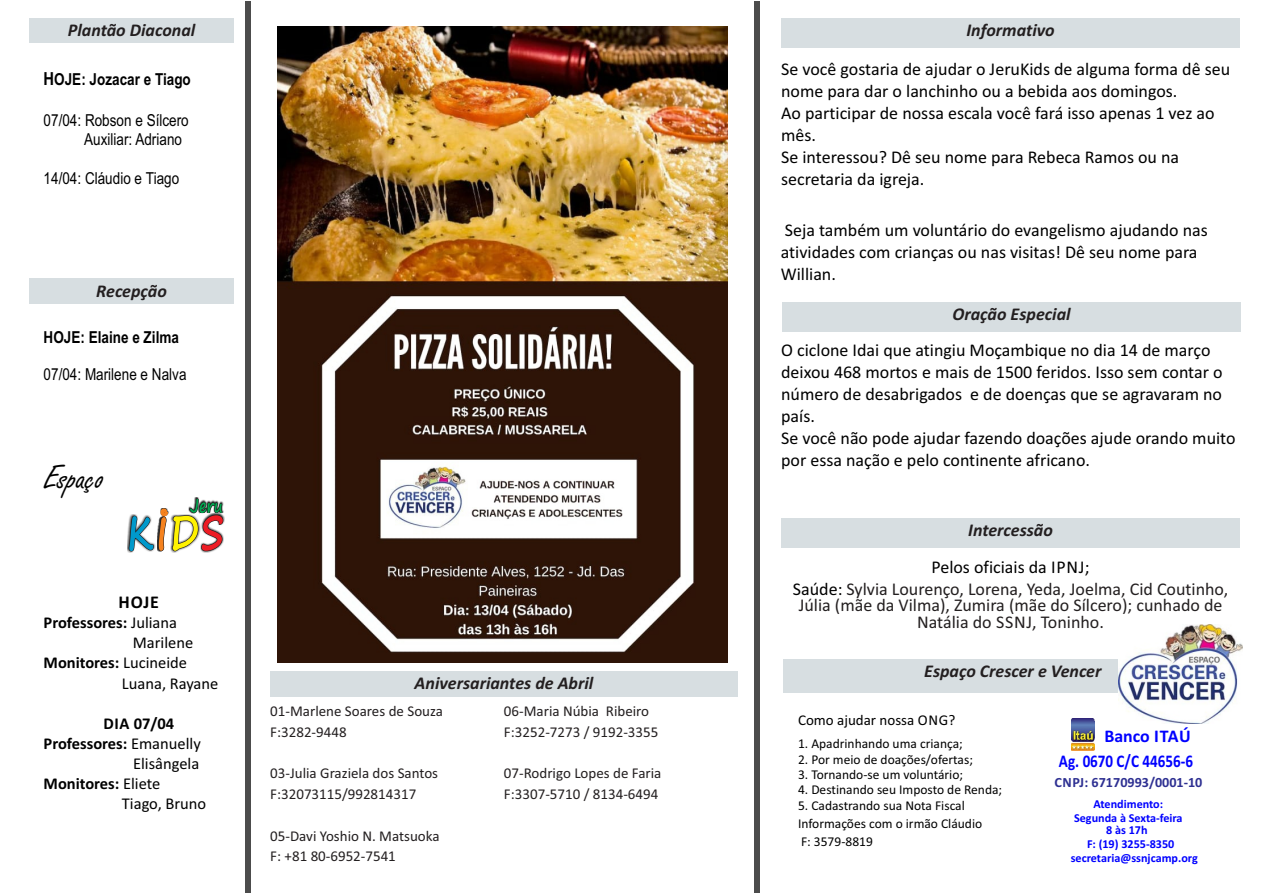
<style>
.page{position:relative;width:1263px;height:893px;background:#fff}
.page>*{position:absolute;margin:0;border:0;box-sizing:border-box;transform-origin:0 0}
.t1{font:36px "Freestyle Script";color:#000}
.t2{font:18px/21.9px "Calibri";color:#000}
.t3{font:18px/21.9px "Calibri";color:#231f20;text-align:center}
.t4{font:italic 700 18px "Calibri";color:#231f20}
.t5{font:700 18px "Calibri";color:#000}
.t6{font:700 17.85px/24.5px "Calibri";color:#00f;text-align:right}
.t7{font:700 16.5px "Calibri";color:#000}
.t8{font:16.5px/18.8px "Arial Narrow";color:#000}
.t9{font:16.5px "Calibri";color:#000}
.t10{font:700 16.5px "Arial Narrow";color:#000}
.t11{font:15px/20.7px "Calibri";color:#231f20}
.t12{font:15px "Calibri";color:#000}
.t13{font:700 14.1px "Calibri";color:#2e3092}
.t14{font:13.5px/18.5px "Calibri";color:#000}
.t15{font:700 12.15px/13.5px "Calibri";color:#00f;text-align:center}
.s1{font-size:18px}
.s2{font-weight:400}
.s3{color:#000}
</style>
<div class="page">
<div style="left:755px;top:2px;width:5px;height:891px;background:#4c4c4c"></div>
<div style="left:245px;top:2px;width:5px;height:891px;background:#4c4c4c"></div>
<div style="left:783px;top:659px;width:459px;height:33px;background:#d7dee1"></div>
<div style="left:29px;top:279px;width:205px;height:25px;background:#d7dee1"></div>
<img style="left:1071px;top:719px;width:24px;height:31px">
<div style="left:781px;top:518px;width:459px;height:30px;background:#d7dee1"></div>
<img style="left:1118px;top:625px;width:124px;height:98px">
<div style="left:29px;top:18px;width:205px;height:25px;background:#d7dee1"></div>
<img style="left:172px;top:552px;width:38px;height:1px">
<svg style="left:128px;top:497px;width:96px;height:55px"></svg>
<img style="left:278px;top:27px;width:449px;height:636px">
<div style="left:270px;top:671px;width:468px;height:26px;background:#d7dee1"></div>
<div style="left:781px;top:18px;width:459px;height:30px;background:#d7dee1"></div>
<div style="left:782px;top:302px;width:459px;height:29px;background:#d7dee1"></div>
<p class="t4" style="left:68px;top:22px;width:129px">Plantão Diaconal</p>
<p class="t10" style="left:44px;top:73px;width:149px"><span class="s1">H</span>OJE: Jozacar e Tiago</p>
<p class="t8" style="left:84px;top:113px;width:106px;text-indent:-41px">07/04: Robson e Sílcero<br>Auxiliar: Adriano</p>
<p class="t8" style="left:44px;top:170px;width:137px">14/04: Cláudio e Tiago</p>
<p class="t4" style="left:96px;top:283px;width:72px">Recepção</p>
<p class="t10" style="left:44px;top:331px;width:137px">HOJE: Elaine e Zilma</p>
<p class="t8" style="left:44px;top:367px;width:144px">07/04: Marilene e Nalva</p>
<h1 class="t1" style="left:44px;top:464px;width:62px">Espaço</h1>
<p class="t5" style="left:119px;top:594px;width:42px">HOJE</p>
<p class="t7" style="left:44px;top:616px;width:135px">Professores: <span class="s2">Juliana</span></p>
<p class="t9" style="left:133px;top:636px;width:62px">Marilene</p>
<p class="t7" style="left:44px;top:656px;width:145px">Monitores: <span class="s2">Lucineide</span></p>
<p class="t9" style="left:122px;top:676px;width:98px">Luana, Rayane</p>
<p class="t7" style="left:104px;top:716px;width:72px">DIA 07/04</p>
<p class="t7" style="left:44px;top:737px;width:159px">Professores: <span class="s2">Emanuelly</span></p>
<p class="t9" style="left:133px;top:757px;width:68px">Elisângela</p>
<p class="t7" style="left:44px;top:777px;width:118px">Monitores: <span class="s2">Eliete</span></p>
<p class="t9" style="left:122px;top:797px;width:86px">Tiago, Bruno</p>
<p class="t4" style="left:415px;top:676px;width:180px">Aniversariantes de Abril</p>
<p class="t11" style="left:270px;top:702px;width:174px">01-Marlene Soares de Souza<br>F:3282-9448</p>
<p class="t11" style="left:270px;top:764px;width:169px">03-Julia Graziela dos Santos<br>F:32073115/992814317</p>
<p class="t11" style="left:270px;top:826px;width:171px">05-Davi Yoshio N. Matsuoka<br>F: +81 80-6952-7541</p>
<p class="t11" style="left:504px;top:723px;width:156px">F:3252-7273 / 9192-3355</p>
<p class="t11" style="left:504px;top:764px;width:159px">07-Rodrigo Lopes de Faria<br>F:3307-5710 / 8134-6494</p>
<p class="t4" style="left:966px;top:22px;width:90px">Informativo</p>
<p class="t2" style="left:781px;top:59px;width:451px">Se você gostaria de ajudar o JeruKids de alguma forma dê seu nome para dar o lanchinho ou a bebida aos domingos.<br>Ao participar de nossa escala você fará isso apenas 1 vez ao mês.<br>Se interessou? Dê seu nome para Rebeca Ramos ou na secretaria da igreja.</p>
<p class="t2" style="left:781px;top:220px;width:428px">Seja também um voluntário do evangelismo ajudando nas atividades com crianças ou nas visitas! Dê seu nome para<br>Willian.</p>
<p class="t4" style="left:952px;top:306px;width:120px">Oração Especial</p>
<p class="t2" style="left:781px;top:341px;width:456px">O ciclone Idai que atingiu Moçambique no dia 14 de março deixou 468 mortos e mais de 1500 feridos. Isso sem contar o número de desabrigados e de doenças que se agravaram no país.<br>Se você não pode ajudar fazendo doações ajude orando muito por essa nação e pelo continente africano.</p>
<p class="t4" style="left:968px;top:523px;width:86px">Intercessão</p>
<p class="t3" style="left:793px;top:557px;width:437px"><span class="s3">Pelos oficiais da IPNJ;<br>Saúde:</span> Sylvia Lourenço, Lorena, Yeda, Joelma, Cid Coutinho,</p>
<p class="t3" style="left:799px;top:599px;width:425px;line-height:16.5px">Júlia (mãe da Vilma), Zumira (mãe do Sílcero); cunhado de<br>Natália do SSNJ, Toninho.</p>
<p class="t4" style="left:924px;top:664px;width:179px">Espaço Crescer e Vencer</p>
<p class="t12" style="left:798px;top:714px;width:159px">Como ajudar nossa ONG?</p>
<p class="t14" style="left:798px;top:736px;width:166px">1. Apadrinhando uma criança;</p>
<p class="t14" style="left:798px;top:751px;width:176px">2. Por meio de doações/ofertas;</p>
<p class="t14" style="left:798px;top:766px;width:167px">3. Tornando-se um voluntário;</p>
<p class="t14" style="left:798px;top:782px;width:206px">4. Destinando seu Imposto de Renda;</p>
<p class="t14" style="left:798px;top:797px;width:186px">5. Cadastrando sua Nota Fiscal<br>Informações com o irmão Cláudio<br>F: 3579-8819</p>
<p class="t6" style="left:1059px;top:726px;width:136px">Banco ITAÚ<br>Ag. 0670 C/C 44656-6</p>
<p class="t13" style="left:1054px;top:776px;width:150px">CNPJ: 67170993/0001-10</p>
<p class="t15" style="left:1074px;top:798px;width:110px">Atendimento:<br>Segunda à Sexta-feira</p>
<p class="t15" style="left:1106px;top:824px;width:43px">8 às 17h</p>
<p class="t15" style="left:1087px;top:838px;width:89px">F: (19) 3255-8350</p>
<p class="t15" style="left:1071px;top:852px;width:129px">secretaria@ssnjcamp.org</p>
</div>
